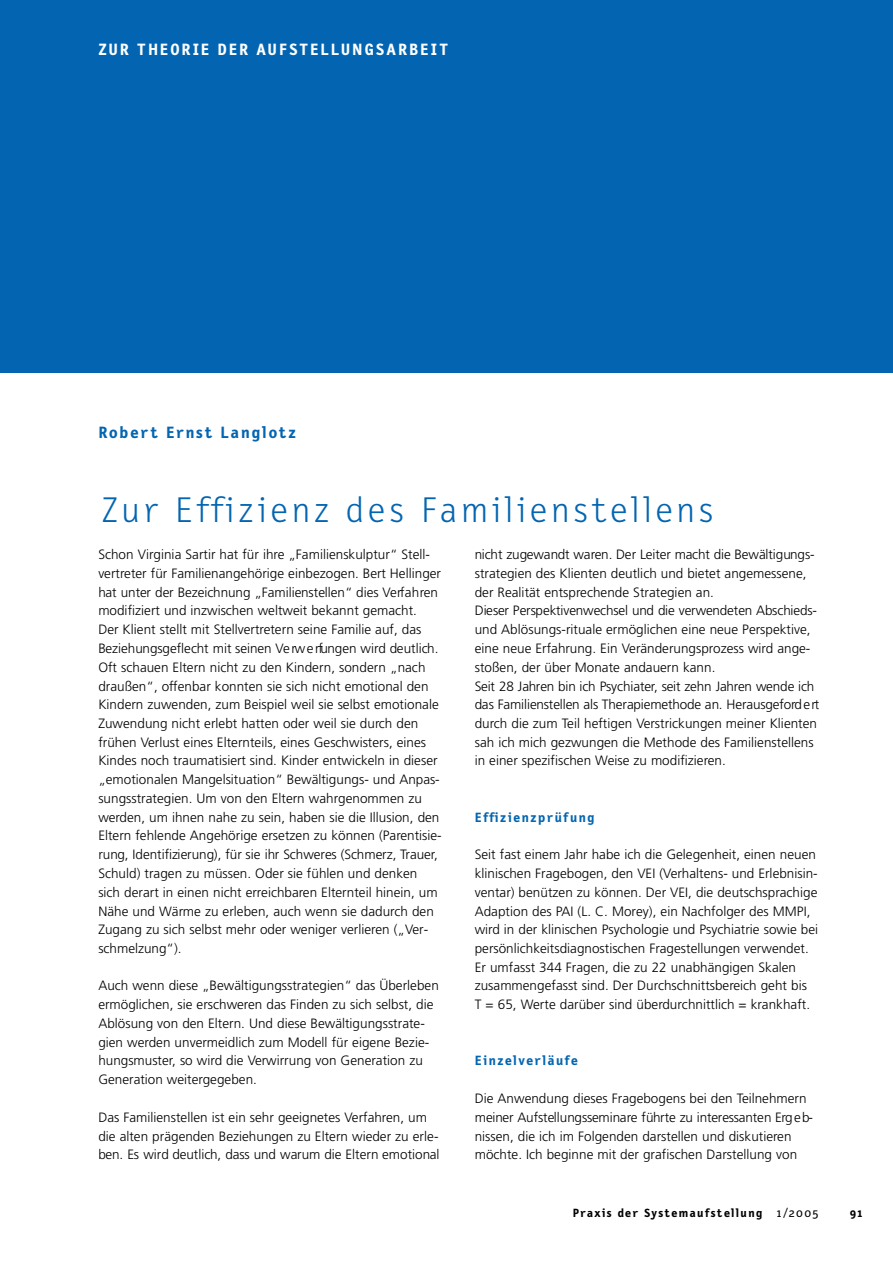
<style>
.page{position:relative;width:893px;height:1263px;background:#fff}
.page>*{position:absolute;margin:0;border:0;box-sizing:border-box;transform-origin:0 0}
.t1{font:300 36px "Letter Gothic Text";letter-spacing:.105em;color:#0365b1;scale:1.05 1}
.t2{font:700 16.5px "Letter Gothic Text";letter-spacing:.11em;color:#fff;scale:1.05 1}
.t3{font:700 16.5px "Letter Gothic Text";letter-spacing:.12em;color:#0365b1;scale:1.05 1}
.t4{font:300 13.5px/18.8px "Frutiger";color:#000}
.t5{font:700 13.5px "Letter Gothic Text";letter-spacing:.105em;color:#0365b1;scale:1.05 1}
.t6{font:700 12px "Letter Gothic Text";letter-spacing:.105em;color:#000;scale:1.05 1}
.s1{font-weight:400}
</style>
<div class="page">
<div style="left:0;top:0;width:892px;height:373px;background:#0365b1"></div>
<p class="t2" style="left:98px;top:43px;width:334px">ZUR THEORIE DER AU F S T E L LU N G S A R B E IT</p>
<p class="t3" style="left:98px;top:425px;width:190px">Ro bert Ernst La n gl o tz</p>
<h1 class="t1" style="left:102px;top:495px;width:584px">Zur Effi zi enz des Fa m i l i en stel l en s</h1>
<p class="t4" style="left:98px;top:546px;width:345px">Schon Virginia Sartir hat für ihre „Familienskulptur“ Stell&shy;vertreter für Familienangehörige einbezogen. Bert Hellinger hat unter der Bezeichnung „Familienstellen“ dies Ve rfa h re n modifiziert und inzwischen weltweit bekannt gemacht.<br>Der Klient stellt mit Stellvertretern seine Familie auf, das Beziehungsgeflecht mit seinen Ve rw e rfungen wird deutlich.<br>Oft schauen Eltern nicht zu den Kindern, sondern „nach draußen“, offenbar konnten sie sich nicht emotional den Kindern zuwenden, zum Beispiel weil sie selbst emotionale Zuwendung nicht erlebt hatten oder weil sie durch den frühen Verlust eines Elternteils, eines Geschwisters, eines Kindes noch traumatisiert sind. Kinder entwickeln in dieser „emotionalen Mangelsituation“ Bewältigungs- und Anpas&shy;sungsstrategien. Um von den Eltern wahrgenommen zu werden, um ihnen nahe zu sein, haben sie die Illusion, den Eltern fehlende Angehörige ersetzen zu können (Parentisie&shy;rung, Identifizierung), für sie ihr Schweres (Schmerz, Tra u e r, Schuld) tragen zu müssen. Oder sie fühlen und denken sich derart in einen nicht erreichbaren Elternteil hinein, um Nähe und Wärme zu erleben, auch wenn sie dadurch den Zugang zu sich selbst mehr oder weniger verlieren („Ver&shy;schmelzung“).</p>
<p class="t4" style="left:98px;top:977px;width:342px">Auch wenn diese „Bewältigungsstrategien“ das Überleben ermöglichen, sie erschweren das Finden zu sich selbst, die Ablösung von den Eltern. Und diese Bewältigungsstrate&shy;gien werden unvermeidlich zum Modell für eigene Bezie&shy;hungsmuster, so wird die Verwirrung von Generation zu Generation weitergegeben.</p>
<p class="t4" style="left:98px;top:1109px;width:342px">Das Familienstellen ist ein sehr geeignetes Verfahren, um die alten prägenden Beziehungen zu Eltern wieder zu erle&shy;ben. Es wird deutlich, dass und warum die Eltern emotional</p>
<p class="t4" style="left:474px;top:546px;width:346px">nicht zugewandt waren. Der Leiter macht die Bewältigungs&shy;strategien des Klienten deutlich und bietet angemessene, der Realität entsprechende Strategien an.<br>Dieser Perspektivenwechsel und die verwendeten Abschieds&shy;und Ablösungs-rituale ermöglichen eine neue Perspektive, eine neue Erfahrung. Ein Veränderungsprozess wird ange&shy;stoßen, der über Monate andauern kann.<br>Seit 28 Jahren bin ich Psychiater, seit zehn Jahren wende ich das Familienstellen als Therapiemethode an. Herausgeford e rt durch die zum Teil heftigen Verstrickungen meiner Klienten sah ich mich gezwungen die Methode des Familienstellens in einer spezifischen Weise zu modifizieren.</p>
<p class="t5" style="left:474px;top:811px;width:116px">Effi zi en z p r ü f u n g</p>
<p class="t4" style="left:474px;top:846px;width:345px">Seit fast einem Jahr habe ich die Gelegenheit, einen neuen klinischen Fragebogen, den VEI (Verhaltens- und Erlebnisin&shy;ventar) benützen zu können. Der VEI, die deutschsprachige Adaption des PAI (L. C. Morey), ein Nachfolger des MMPI, wird in der klinischen Psychologie und Psychiatrie sowie bei persönlichkeitsdiagnostischen Fragestellungen verwendet.<br>Er umfasst 344 Fragen, die zu 22 unabhängigen Skalen zusammengefasst sind. Der Durchschnittsbereich geht bis<br>T = 65, Werte darüber sind überdurchnittlich = krankhaft.</p>
<p class="t5" style="left:474px;top:1055px;width:100px">Ei n zel ver l ä u fe</p>
<p class="t4" style="left:474px;top:1090px;width:340px">Die Anwendung dieses Fragebogens bei den Teilnehmern meiner Aufstellungsseminare führte zu interessanten Erg e b&shy;nissen, die ich im Folgenden darstellen und diskutieren möchte. Ich beginne mit der grafischen Darstellung von</p>
<p class="t6" style="left:572px;top:1208px;width:235px">Praxis der System a u f stel l u n g <span class="s1">1/2 00 5</span></p>
<p class="t6" style="left:849px;top:1208px;width:13px">9 1</p>
</div>
